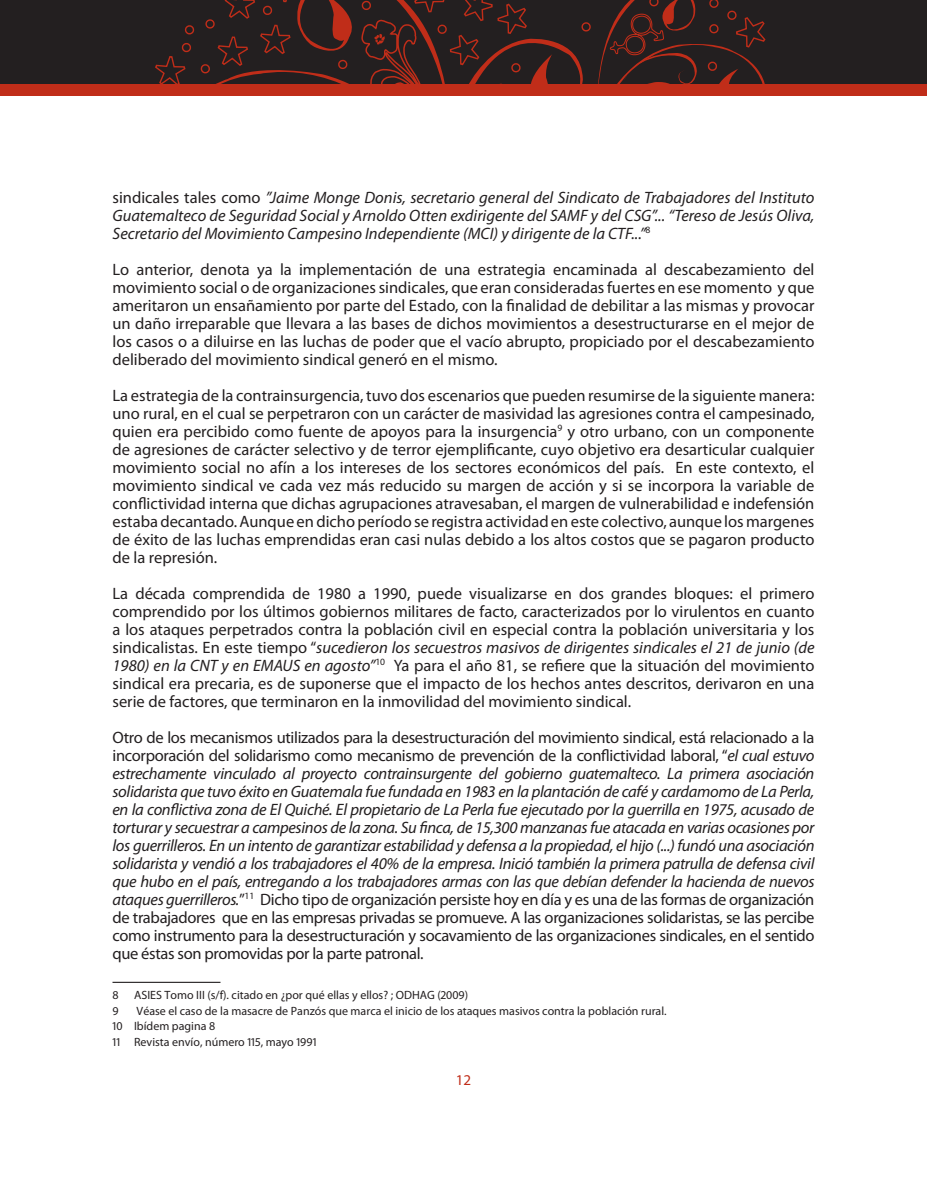
<style>
.page{position:relative;width:927px;height:1197px;background:#fff}
.page>*{position:absolute;margin:0;border:0;box-sizing:border-box;transform-origin:0 0}
.t1{font:16.5px/18px "Myriad Pro";color:#231f20;text-align:justify}
.t2{font:italic 16.5px/18px "Myriad Pro";letter-spacing:-.015em;color:#231f20;text-align:justify}
.t3{font:15px "Myriad Pro";color:#c02d19}
.t4{font:12px/15.8px "Myriad Pro";color:#231f20}
.s1{font-style:normal}
.s2{font-style:italic}
</style>
<div class="page">
<div style="left:0;top:0;width:927px;height:86px;background:#231f20"></div>
<svg style="left:155px;top:0;width:611px;height:84px"></svg>
<div style="left:0;top:84px;width:927px;height:12px;background:#c02d19"></div>
<hr style="left:112px;top:982px;width:108px;height:1px;background:#231f20">
<p class="t2" style="left:112px;top:188px;width:703px"><span class="s1">sindicales tales como</span> ”Jaime Monge Donis, secretario general del Sindicato de Trabajadores del Instituto Guatemalteco de Seguridad Social y Arnoldo Otten exdirigente del SAMF y del CSG”... “Tereso de Jesús Oliva, Secretario del Movimiento Campesino Independiente (MCI) y dirigente de la CTF...”<sup>8</sup></p>
<p class="t1" style="left:113px;top:260px;width:704px">Lo anterior, denota ya la implementación de una estrategia encaminada al descabezamiento del movimiento social o de organizaciones sindicales, que eran consideradas fuertes en ese momento y que ameritaron un ensañamiento por parte del Estado, con la finalidad de debilitar a las mismas y provocar un daño irreparable que llevara a las bases de dichos movimientos a desestructurarse en el mejor de los casos o a diluirse en las luchas de poder que el vacío abrupto, propiciado por el descabezamiento deliberado del movimiento sindical generó en el mismo.</p>
<p class="t1" style="left:112px;top:386px;width:704px">La estrategia de la contrainsurgencia, tuvo dos escenarios que pueden resumirse de la siguiente manera: uno rural, en el cual se perpetraron con un carácter de masividad las agresiones contra el campesinado, quien era percibido como fuente de apoyos para la insurgencia<sup>9</sup> y otro urbano, con un componente de agresiones de carácter selectivo y de terror ejemplificante, cuyo objetivo era desarticular cualquier movimiento social no afín a los intereses de los sectores económicos del país. En este contexto, el movimiento sindical ve cada vez más reducido su margen de acción y si se incorpora la variable de conflictividad interna que dichas agrupaciones atravesaban, el margen de vulnerabilidad e indefensión estaba decantado. Aunque en dicho período se registra actividad en este colectivo, aunque los margenes de éxito de las luchas emprendidas eran casi nulas debido a los altos costos que se pagaron producto de la represión.</p>
<p class="t1" style="left:112px;top:584px;width:704px">La década comprendida de 1980 a 1990, puede visualizarse en dos grandes bloques: el primero comprendido por los últimos gobiernos militares de facto, caracterizados por lo virulentos en cuanto a los ataques perpetrados contra la población civil en especial contra la población universitaria y los sindicalistas. En este tiempo “<span class="s2">sucedieron los secuestros masivos de dirigentes sindicales el 21 de junio (de 1980) en la CNT y en EMAUS en agosto”</span><sup>10</sup> Ya para el año 81, se refiere que la situación del movimiento sindical era precaria, es de suponerse que el impacto de los hechos antes descritos, derivaron en una serie de factores, que terminaron en la inmovilidad del movimiento sindical.</p>
<p class="t2" style="left:112px;top:728px;width:704px"><span class="s1">Otro de los mecanismos utilizados para la desestructuración del movimiento sindical, está relacionado a la incorporación del solidarismo como mecanismo de prevención de la conflictividad laboral, “</span>el cual estuvo estrechamente vinculado al proyecto contrainsurgente del gobierno guatemalteco. La primera asociación solidarista que tuvo éxito en Guatemala fue fundada en 1983 en la plantación de café y cardamomo de La Perla, en la conflictiva zona de El Quiché. El propietario de La Perla fue ejecutado por la guerrilla en 1975, acusado de torturar y secuestrar a campesinos de la zona. Su finca, de 15,300 manzanas fue atacada en varias ocasiones por los guerrilleros. En un intento de garantizar estabilidad y defensa a la propiedad, el hijo (...) fundó una asociación solidarista y vendió a los trabajadores el 40% de la empresa. Inició también la primera patrulla de defensa civil que hubo en el país, entregando a los trabajadores armas con las que debían defender la hacienda de nuevos ataques guerrilleros.<span class="s1">”</span><sup>11</sup> <span class="s1">Dicho tipo de organización persiste hoy en día y es una de las formas de organización de trabajadores que en las empresas privadas se promueve. A las organizaciones solidaristas, se las percibe como instrumento para la desestructuración y socavamiento de las organizaciones sindicales, en el sentido que éstas son promovidas por la parte patronal.</span></p>
<p class="t4" style="left:112px;top:987px;width:8px">8</p>
<p class="t4" style="left:134px;top:987px;width:336px">ASIES Tomo III (s/f). citado en ¿por qué ellas y ellos? ; ODHAG (2009)</p>
<p class="t4" style="left:112px;top:1003px;width:8px">9</p>
<p class="t4" style="left:112px;top:1003px;width:556px;text-indent:24px">Véase el caso de la masacre de Panzós que marca el inicio de los ataques masivos contra la población rural.<br>10 Ibídem pagina 8<br>11 Revista envío, número 115, mayo 1991</p>
<p class="t3" style="left:456px;top:1070px;width:17px">12</p>
</div>
